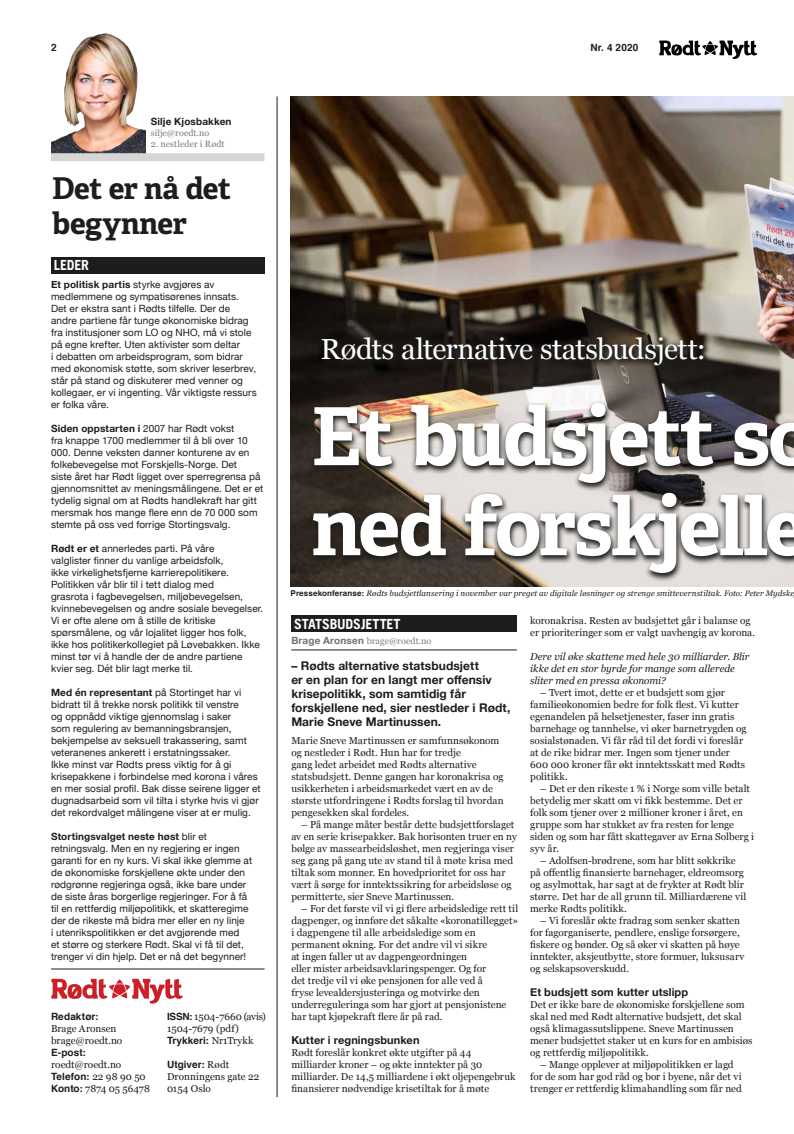
<style>
.page{position:relative;width:794px;height:1134px;background:#fff}
.page>*{position:absolute;margin:0;border:0;box-sizing:border-box;transform-origin:0 0}
.t1{font:700 80px/90px "Adelle Basic";letter-spacing:-.03em;color:#fff}
.t2{font:700 30px/35px "Adelle";letter-spacing:-.015em;color:#1d1d1b}
.t3{font:29px "Georgia";letter-spacing:-.02em;color:#fff}
.t4{font:700 14px "Trade Gothic LT";letter-spacing:-.01em;color:#fff}
.t5{font:700 12px/14px "Helvetica Neue";letter-spacing:.005em;color:#1d1d1b}
.t6{font:700 11px "Helvetica Neue";letter-spacing:.01em;color:#1d1d1b}
.t7{font:10px/12px "Georgia";letter-spacing:.005em;color:#1d1d1b}
.t8{font:10px/12px "Helvetica Neue";letter-spacing:.005em;color:#1d1d1b}
.t9{font:italic 10px/12px "Georgia";color:#1d1d1b}
.t10{font:700 10px "Helvetica";letter-spacing:.01em;color:#1d1d1b}
.t11{font:700 10px "Helvetica Neue";letter-spacing:.01em;color:#1d1d1b}
.t12{font:9px "Georgia";letter-spacing:.01em;color:#7c7c7c}
.t13{font:italic 8px "Georgia";letter-spacing:.01em;color:#1d1d1b}
.s1{font-weight:700}
.s2{font-family:"Georgia";font-weight:400}
.s3{font-family:"Helvetica";font-weight:700}
.s4{font-family:"Helvetica";font-weight:700;font-style:normal}
.s5{font-family:"Helvetica Neue";font-weight:700;font-size:10px;color:#70706f}
</style>
<div class="page">
<svg style="left:659px;top:41px;width:98px;height:18px"></svg>
<hr style="left:277px;top:96px;width:1px;height:1001px;background:#1d1d1b">
<hr style="left:51px;top:969px;width:214px;height:1px;background:#1d1d1b">
<svg style="left:51px;top:979px;width:132px;height:25px"></svg>
<div style="left:51px;top:257px;width:213px;height:16px;background:#1d1d1b"></div>
<div style="left:291px;top:615px;width:226px;height:17px;background:#1d1d1b"></div>
<hr style="left:291px;top:650px;width:226px;height:1px;background:#1d1d1b">
<img style="left:291px;top:96px;width:503px;height:491px">
<svg style="left:308px;top:399px;width:486px;height:183px;background:#726d68"></svg>
<svg style="left:318px;top:333px;width:393px;height:40px;background:#25211c"></svg>
<img style="left:51px;top:33px;width:94px;height:120px">
<div style="left:51px;top:153px;width:213px;height:8px;background:#d6d6d6"></div>
<p class="t10" style="left:51px;top:39px;width:7px">2</p>
<p class="t10" style="left:590px;top:40px;width:49px">Nr. 4 2020</p>
<p class="t11" style="left:151px;top:114px;width:82px">Silje Kjosbakken</p>
<p class="t12" style="left:151px;top:127px;width:60px">silje@roedt.no</p>
<p class="t12" style="left:151px;top:137px;width:75px">2. nestleder i Rødt</p>
<h2 class="t2" style="left:52px;top:170px;width:180px">Det er nå det begynner</h2>
<h3 class="t4" style="left:54px;top:257px;width:37px">LEDER</h3>
<p class="t8" style="left:51px;top:279px;width:207px"><span class="s1">Et politisk partis</span> styrke avgjøres av medlemmene og sympatisørenes innsats.<br>Det er ekstra sant i Rødts tilfelle. Der de andre partiene får tunge økonomiske bidrag fra institusjoner som LO og NHO, må vi stole på egne krefter. Uten aktivister som deltar<br>i debatten om arbeidsprogram, som bidrar med økonomisk støtte, som skriver leserbrev, står på stand og diskuterer med venner og kollegaer, er vi ingenting. Vår viktigste ressurs er folka våre.</p>
<p class="t8" style="left:51px;top:423px;width:214px"><span class="s1">Siden oppstarten i</span> 2007 har Rødt vokst<br>fra knappe 1700 medlemmer til å bli over 10<br>000. Denne veksten danner konturene av en folkebevegelse mot Forskjells-Norge. Det<br>siste året har Rødt ligget over sperregrensa på gjennomsnittet av meningsmålingene. Det er et tydelig signal om at Rødts handlekraft har gitt mersmak hos mange flere enn de 70 000 som stemte på oss ved forrige Stortingsvalg.</p>
<p class="t8" style="left:51px;top:543px;width:214px"><span class="s1">Rødt er et</span> annerledes parti. På våre<br>valglister finner du vanlige arbeidsfolk,<br>ikke virkelighetsfjerne karrierepolitikere.<br>Politikken vår blir til i tett dialog med<br>grasrota i fagbevegelsen, miljøbevegelsen, kvinnebevegelsen og andre sosiale bevegelser.<br>Vi er ofte alene om å stille de kritiske spørsmålene, og vår lojalitet ligger hos folk, ikke hos politikerkollegiet på Løvebakken. Ikke minst tør vi å handle der de andre partiene kvier seg. Dét blir lagt merke til.</p>
<p class="t8" style="left:51px;top:687px;width:211px"><span class="s1">Med én representant</span> på Stortinget har vi bidratt til å trekke norsk politikk til venstre<br>og oppnådd viktige gjennomslag i saker<br>som regulering av bemanningsbransjen, bekjempelse av seksuell trakassering, samt veteranenes ankerett i erstatningssaker.<br>Ikke minst var Rødts press viktig for å gi krisepakkene i forbindelse med korona i våres en mer sosial profil. Bak disse seirene ligger et dugnadsarbeid som vil tilta i styrke hvis vi gjør det rekordvalget målingene viser at er mulig.</p>
<p class="t8" style="left:51px;top:831px;width:203px"><span class="s1">Stortingsvalget neste høst</span> blir et retningsvalg. Men en ny regjering er ingen garanti for en ny kurs. Vi skal ikke glemme at de økonomiske forskjellene økte under den rødgrønne regjeringa også, ikke bare under de siste åras borgerlige regjeringer. For å få til en rettferdig miljøpolitikk, et skatteregime der de rikeste må bidra mer eller en ny linje<br>i utenrikspolitikken er det avgjørende med<br>et større og sterkere Rødt. Skal vi få til det, trenger vi din hjelp. Det er nå det begynner!</p>
<p class="t10" style="left:51px;top:1008px;width:49px">Redaktør:</p>
<p class="t7" style="left:51px;top:1022px;width:73px">Brage Aronsen brage@roedt.no</p>
<p class="t10" style="left:51px;top:1044px;width:36px">E-post:</p>
<p class="t7" style="left:51px;top:1058px;width:72px">roedt@roedt.no</p>
<p class="t10" style="left:51px;top:1068px;width:96px">Telefon: <span class="s2">22 98 90 50</span></p>
<p class="t7" style="left:51px;top:1082px;width:100px"><span class="s3">Konto:</span> 7874 05 56478</p>
<p class="t7" style="left:167px;top:1010px;width:100px"><span class="s3">ISSN:</span> 1504-7660 (avis)<br>1504-7679 (pdf)</p>
<p class="t10" style="left:167px;top:1032px;width:88px">Trykkeri: <span class="s2">Nr1Trykk</span></p>
<p class="t10" style="left:167px;top:1056px;width:64px">Utgiver: <span class="s2">Rødt</span></p>
<p class="t7" style="left:167px;top:1070px;width:94px">Dronningens gate 22<br>0154 Oslo</p>
<h3 class="t3" style="left:320px;top:328px;width:387px">Rødts alternative statsbudsjett:</h3>
<h1 class="t1" style="left:311px;top:392px;width:505px">Et budsjett so ned forskjelle</h1>
<p class="t13" style="left:291px;top:588px;width:505px"><span class="s4">Pressekonferanse:</span> Rødts budsjettlansering i november var preget av digitale løsninger og strenge smittevernstiltak. Foto: Peter Mydske</p>
<h3 class="t4" style="left:294px;top:615px;width:108px">STATSBUDSJETTET</h3>
<p class="t12" style="left:291px;top:634px;width:142px"><span class="s5">Brage Aronsen</span> brage@roedt.no</p>
<p class="t5" style="left:291px;top:659px;width:220px">– Rødts alternative statsbudsjett<br>er en plan for en langt mer offensiv krisepolitikk, som samtidig får forskjellene ned, sier nestleder i Rødt, Marie Sneve Martinussen.</p>
<p class="t7" style="left:291px;top:734px;width:214px">Marie Sneve Martinussen er samfunnsøkonom og nestleder i Rødt. Hun har for tredje<br>gang ledet arbeidet med Rødts alternative statsbudsjett. Denne gangen har koronakrisa og usikkerheten i arbeidsmarkedet vært en av de største utfordringene i Rødts forslag til hvordan pengesekken skal fordeles.</p>
<p class="t7" style="left:291px;top:818px;width:227px;text-indent:10px">– På mange måter består dette budsjettforslaget av en serie krisepakker. Bak horisonten truer en ny bølge av massearbeidsløshet, men regjeringa viser seg gang på gang ute av stand til å møte krisa med tiltak som monner. En hovedprioritet for oss har vært å sørge for inntektssikring for arbeidsløse og permitterte, sier Sneve Martinussen.</p>
<p class="t7" style="left:291px;top:902px;width:228px;text-indent:10px">– For det første vil vi gi flere arbeidsledige rett til dagpenger, og innføre det såkalte «koronatillegget» i dagpengene til alle arbeidsledige som en permanent økning. For det andre vil vi sikre<br>at ingen faller ut av dagpengeordningen<br>eller mister arbeidsavklaringspenger. Og for<br>det tredje vil vi øke pensjonen for alle ved å<br>fryse levealdersjusteringa og motvirke den underreguleringa som har gjort at pensjonistene har tapt kjøpekraft flere år på rad.</p>
<p class="t6" style="left:291px;top:1031px;width:130px">Kutter i regningsbunken</p>
<p class="t7" style="left:291px;top:1046px;width:226px">Rødt foreslår konkret økte utgifter på 44 milliarder kroner – og økte inntekter på 30 milliarder. De 14,5 milliardene i økt oljepengebruk finansierer nødvendige krisetiltak for å møte</p>
<p class="t7" style="left:530px;top:614px;width:226px">koronakrisa. Resten av budsjettet går i balanse og er prioriteringer som er valgt uavhengig av korona.</p>
<p class="t9" style="left:530px;top:650px;width:221px">Dere vil øke skattene med hele 30 milliarder. Blir ikke det en stor byrde for mange som allerede sliter med en pressa økonomi?</p>
<p class="t7" style="left:530px;top:686px;width:218px;text-indent:10px">– Tvert imot, dette er et budsjett som gjør familieøkonomien bedre for folk flest. Vi kutter egenandelen på helsetjenester, faser inn gratis barnehage og tannhelse, vi øker barnetrygden og sosialstønaden. Vi får råd til det fordi vi foreslår at de rike bidrar mer. Ingen som tjener under 600 000 kroner får økt inntektsskatt med Rødts politikk.</p>
<p class="t7" style="left:530px;top:782px;width:225px;text-indent:10px">– Det er den rikeste 1 % i Norge som ville betalt betydelig mer skatt om vi fikk bestemme. Det er folk som tjener over 2 millioner kroner i året, en gruppe som har stukket av fra resten for lenge siden og som har fått skattegaver av Erna Solberg i syv år.</p>
<p class="t7" style="left:530px;top:854px;width:218px;text-indent:10px">– Adolfsen-brødrene, som har blitt søkkrike på offentlig finansierte barnehager, eldreomsorg og asylmottak, har sagt at de frykter at Rødt blir større. Det har de all grunn til. Milliardærene vil merke Rødts politikk.</p>
<p class="t7" style="left:530px;top:914px;width:216px;text-indent:10px">– Vi foreslår økte fradrag som senker skatten for fagorganiserte, pendlere, enslige forsørgere, fiskere og bønder. Og så øker vi skatten på høye inntekter, aksjeutbytte, store formuer, luksusarv og selskapsoverskudd.</p>
<p class="t6" style="left:530px;top:983px;width:159px">Et budsjett som kutter utslipp</p>
<p class="t7" style="left:530px;top:998px;width:224px">Det er ikke bare de økonomiske forskjellene som skal ned med Rødt alternative budsjett, det skal også klimagassutslippene. Sneve Martinussen mener budsjettet staker ut en kurs for en ambisiøs og rettferdig miljøpolitikk.</p>
<p class="t7" style="left:530px;top:1058px;width:213px;text-align:center">– Mange opplever at miljøpolitikken er lagd<br>for de som har god råd og bor i byene, når det vi trenger er rettferdig klimahandling som får ned</p>
</div>
